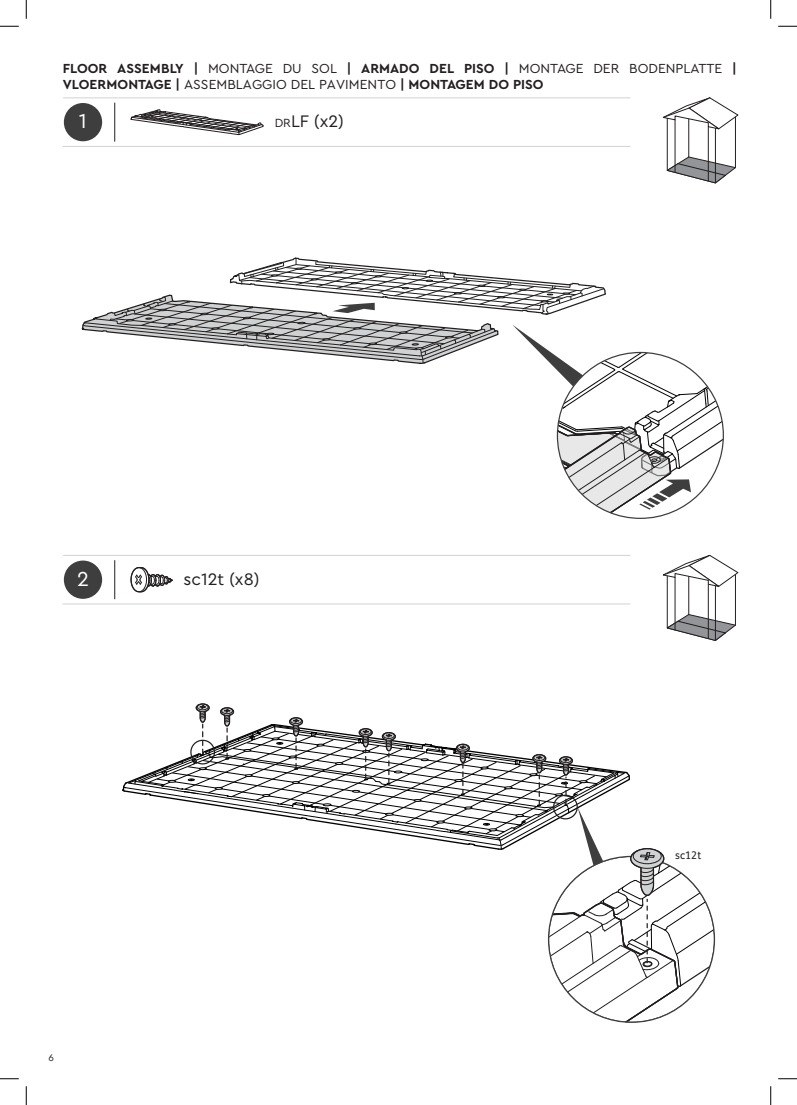
<style>
.page{position:relative;width:797px;height:1105px;background:#fff}
.page>*{position:absolute;margin:0;border:0;box-sizing:border-box;transform-origin:0 0}
.t1{font:21.25px "Cera Pro";color:#fff}
.t2{font:17.5px "Cera Pro";color:#231f20}
.t3{font:700 13.75px/16.2px "Cera PRO";letter-spacing:.005em;color:#231f20}
.t4{font:10.62px "FS Me Pro";color:#231f20}
.t5{font:10px "Cera Pro";color:#231f20}
.s1{font-family:"Cera Pro";font-weight:400}
.s2{font-size:12.38px}
</style>
<div class="page">
<hr style="left:63px;top:146px;width:567px;height:1px;background:#d1d2d4">
<hr style="left:63px;top:98px;width:567px;height:1px;background:#d1d2d4">
<hr style="left:114px;top:103px;width:1px;height:39px;background:#231f20">
<svg style="left:130px;top:567px;width:43px;height:26px"></svg>
<svg style="left:131px;top:109px;width:132px;height:26px"></svg>
<hr style="left:63px;top:604px;width:567px;height:1px;background:#d1d2d4">
<hr style="left:63px;top:555px;width:567px;height:1px;background:#d1d2d4">
<div style="left:64px;top:103px;width:38px;height:38px;background:#3e3e3f;border-radius:50%"></div>
<hr style="left:114px;top:560px;width:1px;height:39px;background:#231f20">
<div style="left:64px;top:560px;width:38px;height:39px;background:#3e3e3f;border-radius:50%"></div>
<svg style="left:81px;top:257px;width:642px;height:261px"></svg>
<svg style="left:122px;top:703px;width:592px;height:319px"></svg>
<div style="left:643px;top:961px;width:9px;height:6px;border:1px solid #231f20;border-radius:50%"></div>
<div style="left:553px;top:795px;width:25px;height:24px;border:1px solid #231f20;border-radius:50%"></div>
<div style="left:190px;top:740px;width:25px;height:24px;border:1px solid #231f20;border-radius:50%"></div>
<hr style="left:708px;top:127px;width:1px;height:54px;background:#231f20">
<hr style="left:688px;top:107px;width:1px;height:50px;background:#231f20">
<hr style="left:667px;top:118px;width:1px;height:52px;background:#231f20">
<hr style="left:674px;top:120px;width:1px;height:52px;background:#231f20">
<hr style="left:735px;top:115px;width:1px;height:52px;background:#231f20">
<hr style="left:715px;top:128px;width:1px;height:55px;background:#231f20">
<svg style="left:666px;top:156px;width:70px;height:27px"></svg>
<svg style="left:662px;top:97px;width:76px;height:33px"></svg>
<hr style="left:708px;top:584px;width:1px;height:54px;background:#231f20">
<hr style="left:688px;top:564px;width:1px;height:50px;background:#231f20">
<hr style="left:667px;top:576px;width:1px;height:52px;background:#231f20">
<hr style="left:674px;top:577px;width:1px;height:53px;background:#231f20">
<hr style="left:735px;top:572px;width:1px;height:53px;background:#231f20">
<hr style="left:715px;top:586px;width:1px;height:54px;background:#231f20">
<svg style="left:666px;top:614px;width:70px;height:27px"></svg>
<svg style="left:662px;top:555px;width:76px;height:32px"></svg>
<svg style="left:0;top:25px;width:19px;height:2px"></svg>
<svg style="left:778px;top:25px;width:19px;height:2px"></svg>
<svg style="left:0;top:1078px;width:19px;height:1px"></svg>
<svg style="left:778px;top:1078px;width:19px;height:1px"></svg>
<svg style="left:25px;top:0;width:2px;height:19px"></svg>
<svg style="left:25px;top:1086px;width:2px;height:19px"></svg>
<svg style="left:770px;top:0;width:1px;height:19px"></svg>
<svg style="left:770px;top:1086px;width:1px;height:19px"></svg>
<p class="t3" style="left:63px;top:59px;width:675px">FLOOR ASSEMBLY | <span class="s1">MONTAGE DU SOL</span> | ARMADO DEL PISO | <span class="s1">MONTAGE DER BODENPLATTE</span> |<br>VLOERMONTAGE | <span class="s1">ASSEMBLAGGIO DEL PAVIMENTO</span> | MONTAGEM DO PISO</p>
<p class="t1" style="left:79px;top:107px;width:10px">1</p>
<p class="t2" style="left:275px;top:110px;width:71px"><span class="s2">DR</span>LF (x2)</p>
<p class="t1" style="left:77px;top:565px;width:13px">2</p>
<p class="t2" style="left:183px;top:567px;width:78px">sc12t (x8)</p>
<p class="t5" style="left:48px;top:1050px;width:7px">6</p>
<p class="t4" style="left:675px;top:848px;width:28px">sc12t</p>
</div>
